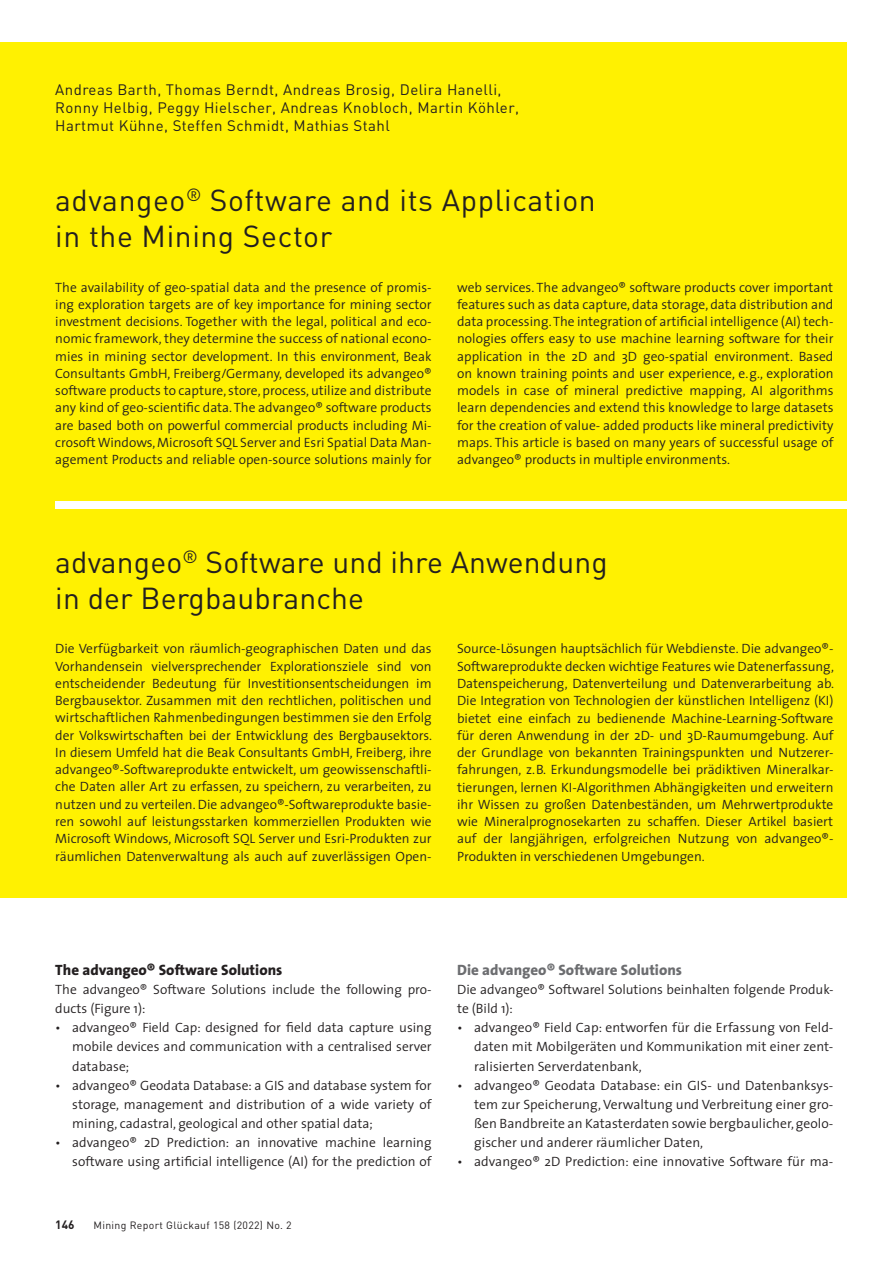
<style>
.page{position:relative;width:893px;height:1263px;background:#fff}
.page>*{position:absolute;margin:0;border:0;box-sizing:border-box;transform-origin:0 0}
.t1{font:30px/36px "DIN";letter-spacing:.005em;color:#231f20}
.t2{font:15px/18px "DIN";letter-spacing:.03em;color:#231f20}
.t3{font:800 15px "The Sans";color:#6c6d70}
.t4{font:800 15px "The Sans";color:#231f20}
.t5{font:300 13.5px/17.2px "The Sans";color:#231f20;text-align:justify}
.t6{font:700 12px "DIN";color:#231f20}
.t7{font:10.5px "DIN";letter-spacing:.03em;color:#231f20}
</style>
<div class="page">
<div style="left:0;top:43px;width:846px;height:855px;background:#fff101"></div>
<div style="left:55px;top:502px;width:821px;height:7px;background:#fff"></div>
<p class="t2" style="left:55px;top:81px;width:465px">Andreas Barth, Thomas Berndt, Andreas Brosig, Delira Hanelli,<br>Ronny Helbig, Peggy Hielscher, Andreas Knobloch, Martin Köhler,<br>Hartmut Kühne, Steffen Schmidt, Mathias Stahl</p>
<h1 class="t1" style="left:55px;top:181px;width:542px">advangeo<sup>®</sup> Software and its Application in the Mining Sector</h1>
<p class="t5" style="left:55px;top:278px;width:378px">The availability of geo-spatial data and the presence of promis&shy;ing exploration targets are of key importance for mining sector investment decisions. Together with the legal, political and eco&shy;nomic framework, they determine the success of national econo&shy;mies in mining sector development. In this environment, Beak Consultants GmbH, Freiberg/Germany, developed its advangeo® software products to capture, store, process, utilize and distribute any kind of geo-scientific data. The advangeo® software products are based both on powerful commercial products including Mi&shy;crosoft Windows, Microsoft SQL Server and Esri Spatial Data Man&shy;agement Products and reliable open-source solutions mainly for</p>
<p class="t5" style="left:457px;top:278px;width:378px">web services. The advangeo® software products cover important features such as data capture, data storage, data distribution and data processing. The integration of artificial intelligence (AI) tech&shy;nologies offers easy to use machine learning software for their application in the 2D and 3D geo-spatial environment. Based on known training points and user experience, e.g., exploration models in case of mineral predictive mapping, AI algorithms learn dependencies and extend this knowledge to large datasets for the creation of value- added products like mineral predictivity maps. This article is based on many years of successful usage of advangeo® products in multiple environments.</p>
<h1 class="t1" style="left:55px;top:543px;width:554px">advangeo<sup>®</sup> Software und ihre Anwendung in der Bergbaubranche</h1>
<p class="t5" style="left:55px;top:640px;width:378px">Die Verfügbarkeit von räumlich-geographischen Daten und das Vorhandensein vielversprechender Explorationsziele sind von entscheidender Bedeutung für Investitionsentscheidungen im Bergbausektor. Zusammen mit den rechtlichen, politischen und wirtschaftlichen Rahmenbedingungen bestimmen sie den Erfolg der Volkswirtschaften bei der Entwicklung des Bergbausektors.<br>In diesem Umfeld hat die Beak Consultants GmbH, Freiberg, ihre advangeo®-Softwareprodukte entwickelt, um geowissenschaftli&shy;che Daten aller Art zu erfassen, zu speichern, zu verarbeiten, zu nutzen und zu verteilen. Die advangeo®-Softwareprodukte basie&shy;ren sowohl auf leistungsstarken kommerziellen Produkten wie Microsoft Windows, Microsoft SQL Server und Esri-Produkten zur räumlichen Datenverwaltung als auch auf zuverlässigen Open-</p>
<p class="t5" style="left:457px;top:640px;width:378px">Source-Lösungen hauptsächlich für Webdienste. Die advangeo®- Softwareprodukte decken wichtige Features wie Datenerfassung, Datenspeicherung, Datenverteilung und Datenverarbeitung ab.<br>Die Integration von Technologien der künstlichen Intelligenz (KI) bietet eine einfach zu bedienende Machine-Learning-Software für deren Anwendung in der 2D- und 3D-Raumumgebung. Auf der Grundlage von bekannten Trainingspunkten und Nutzerer&shy;fahrungen, z.B. Erkundungsmodelle bei prädiktiven Mineralkar&shy;tierungen, lernen KI-Algorithmen Abhängigkeiten und erweitern ihr Wissen zu großen Datenbeständen, um Mehrwertprodukte wie Mineralprognosekarten zu schaffen. Dieser Artikel basiert auf der langjährigen, erfolgreichen Nutzung von advangeo®- Produkten in verschiedenen Umgebungen.</p>
<p class="t4" style="left:55px;top:957px;width:229px">The advangeo® Software Solutions</p>
<p class="t5" style="left:55px;top:979px;width:377px;line-height:19.2px">The advangeo® Software Solutions include the following pro&shy;ducts (Figure 1):</p>
<p class="t5" style="left:72px;top:1018px;width:361px;line-height:19.2px;text-indent:-17px">• advangeo® Field Cap: designed for field data capture using mobile devices and communication with a centralised server database;</p>
<p class="t5" style="left:72px;top:1075px;width:361px;line-height:19.2px;text-indent:-17px">• advangeo® Geodata Database: a GIS and database system for storage, management and distribution of a wide variety of mining, cadastral, geological and other spatial data;</p>
<p class="t5" style="left:55px;top:1132px;width:378px;line-height:19.2px;text-align:right">• advangeo® 2D Prediction: an innovative machine learning software using artificial intelligence (AI) for the prediction of</p>
<p class="t6" style="left:55px;top:1217px;width:21px">146</p>
<p class="t7" style="left:94px;top:1218px;width:200px">Mining Report Glückauf 158 (2022) No. 2</p>
<p class="t3" style="left:457px;top:957px;width:226px">Die advangeo® Software Solutions</p>
<p class="t5" style="left:457px;top:979px;width:378px;line-height:19.2px">Die advangeo® Softwarel Solutions beinhalten folgende Produk&shy;te (Bild 1):</p>
<p class="t5" style="left:474px;top:1018px;width:361px;line-height:19.2px;text-indent:-17px">• advangeo® Field Cap: entworfen für die Erfassung von Feld&shy;daten mit Mobilgeräten und Kommunikation mit einer zent&shy;ralisierten Serverdatenbank,</p>
<p class="t5" style="left:474px;top:1075px;width:361px;line-height:19.2px;text-indent:-17px">• advangeo® Geodata Database: ein GIS- und Datenbanksys&shy;tem zur Speicherung, Verwaltung und Verbreitung einer gro&shy;ßen Bandbreite an Katasterdaten sowie bergbaulicher, geolo&shy;gischer und anderer räumlicher Daten,</p>
<p class="t5" style="left:457px;top:1152px;width:378px">• advangeo® 2D Prediction: eine innovative Software für ma-</p>
</div>
